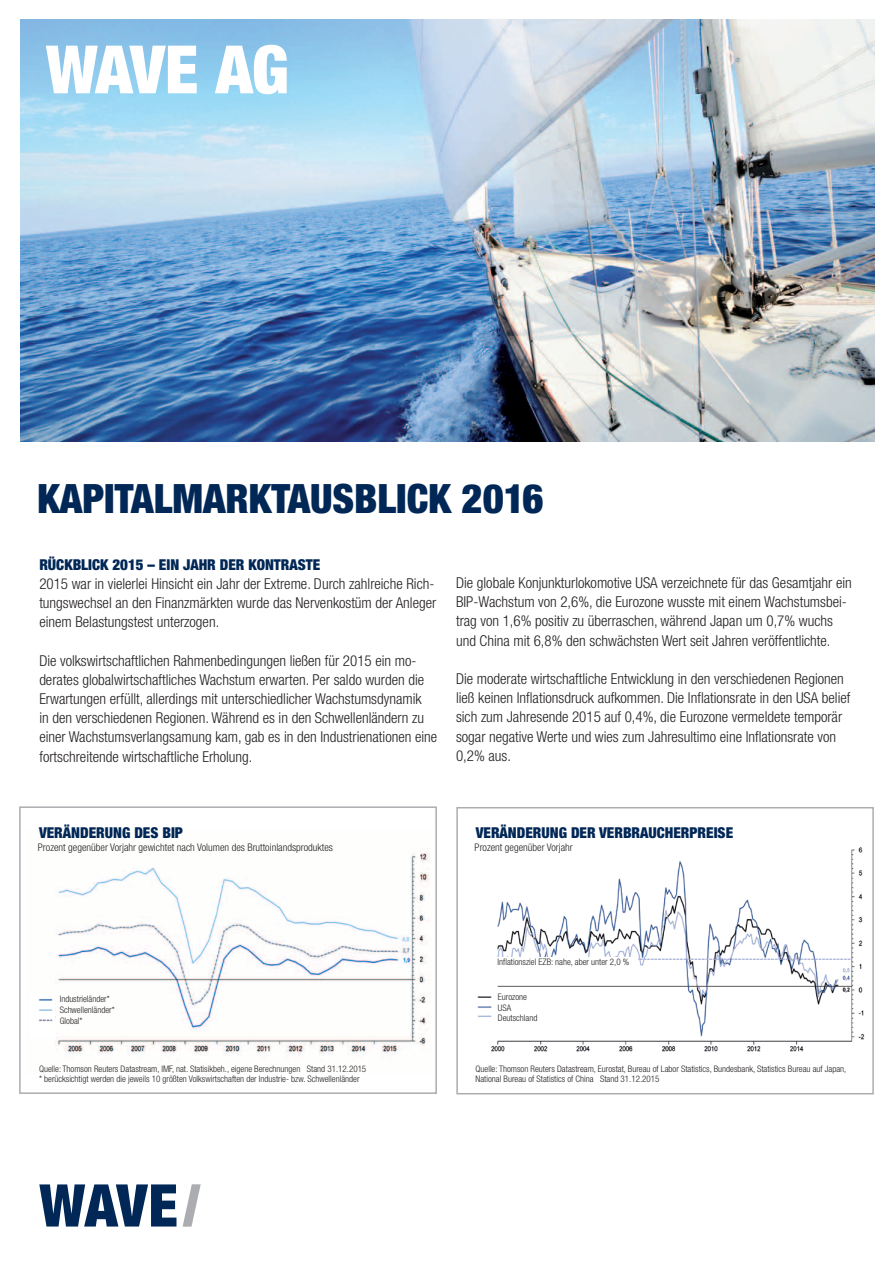
<style>
.page{position:relative;width:893px;height:1263px;background:#fff}
.page>*{position:absolute;margin:0;border:0;box-sizing:border-box;transform-origin:0 0}
.t1{font:900 condensed 66.75px "Helvetica Neue";letter-spacing:-.025em;color:#fff}
.t2{font:900 condensed 40.5px "Helvetica Neue";color:#002756}
.t3{font:300 condensed 15px/19.2px "Helvetica Neue";color:#231f20}
.t4{font:900 condensed 15px "Helvetica Neue";color:#002756}
.t5{font:300 condensed 10.5px "Helvetica Neue";color:#231f20}
.t6{font:300 condensed 9px/10.8px "Helvetica Neue";color:#231f20}
</style>
<div class="page">
<img style="left:21px;top:19px;width:854px;height:423px">
<svg style="left:39px;top:1184px;width:137px;height:42px"></svg>
<svg style="left:183px;top:1184px;width:18px;height:43px"></svg>
<img style="left:55px;top:851px;width:375px;height:205px">
<div style="left:19px;top:806px;width:418px;height:288px;border:2px solid #acadb1"></div>
<img style="left:491px;top:847px;width:374px;height:205px">
<div style="left:456px;top:807px;width:418px;height:287px;border:2px solid #acadb1"></div>
<div style="left:497px;top:958px;width:141px;height:12px;background:#fff"></div>
<img style="left:38px;top:999px;width:15px;height:23px">
<img style="left:477px;top:988px;width:16px;height:43px">
<h1 class="t1" style="left:46px;top:28px;width:240px">WAVE AG</h1>
<h2 class="t2" style="left:37px;top:473px;width:508px">KAPITALMARKTAUS BLICK 2016</h2>
<p class="t4" style="left:39px;top:555px;width:235px">RÜCKBLICK 2015 – EIN JAHR DER KONTRA</p>
<p class="t4" style="left:298px;top:555px;width:17px">STE</p>
<p class="t3" style="left:39px;top:574px;width:398px">2015 war in vielerlei Hinsicht ein Jahr der Extreme. Durch zahlreiche Rich&shy;tungswechsel an den Finanzmärkten wurde das Nervenkostüm der Anleger einem Belastungstest unterzogen.</p>
<p class="t3" style="left:39px;top:650px;width:399px">Die volkswirtschaftlichen Rahmenbedingungen ließen für 2015 ein mo&shy;derates globalwirtschaftliches Wachstum erwarten. Per saldo wurden die Erwartungen erfüllt, allerdings mit unterschiedlicher Wachstumsdynamik<br>in den verschiedenen Regionen. Während es in den Schwellenländern zu einer Wachstumsverlangsamung kam, gab es in den Industrienationen eine fortschreitende wirtschaftliche Erholung.</p>
<p class="t3" style="left:456px;top:573px;width:397px">Die globale Konjunkturlokomotive USA verzeichnete für das Gesamtjahr ein BIP-Wachstum von 2,6%, die Eurozone wusste mit einem Wachstumsbei&shy;trag von 1,6% positiv zu überraschen, während Japan um 0,7% wuchs und China mit 6,8% den schwächsten Wert seit Jahren veröffentlichte.</p>
<p class="t3" style="left:456px;top:669px;width:396px">Die moderate wirtschaftliche Entwicklung in den verschiedenen Regionen ließ keinen Inflationsdruck aufkommen. Die Inflationsrate in den USA belief sich zum Jahresende 2015 auf 0,4%, die Eurozone vermeldete temporär sogar negative Werte und wies zum Jahresultimo eine Inflationsrate von 0,2% aus.</p>
<p class="t4" style="left:39px;top:823px;width:145px">VERÄNDERUNG DES BIP</p>
<p class="t5" style="left:38px;top:841px;width:296px">Prozent gegenüber Vorjahr gewichtet nach Volumen des Bruttoinlandsproduktes</p>
<p class="t4" style="left:476px;top:823px;width:259px">VERÄNDERUNG DER VERBRAUCHERPREISE</p>
<p class="t5" style="left:475px;top:842px;width:100px">Prozent gegenüber Vorjahr</p>
<p class="t6" style="left:60px;top:993px;width:57px">Industrieländer*<br>Schwellenländer*<br>Global*</p>
<p class="t6" style="left:39px;top:1063px;width:329px">Quelle: Thomson Reuters Datastream, IMF, nat. Statisikbeh., eigene Berechnungen Stand 31.12.2015 * berücksichtigt werden die jeweils 10 größten Volkswirtschaften der Industrie- bzw. Schwellenländer</p>
<p class="t6" style="left:497px;top:956px;width:133px">Inflationsziel EZB: nahe, aber unter 2,0 %</p>
<p class="t6" style="left:498px;top:991px;width:41px">Eurozone<br>USA<br>Deutschland</p>
<p class="t6" style="left:475px;top:1063px;width:372px">Quelle: Thomson Reuters Datastream, Eurostat, Bureau of Labor Statistics, Bundesbank, Statistics Bureau auf Japan,<br>National Bureau of Statistics of China Stand 31.12.2015</p>
</div>
